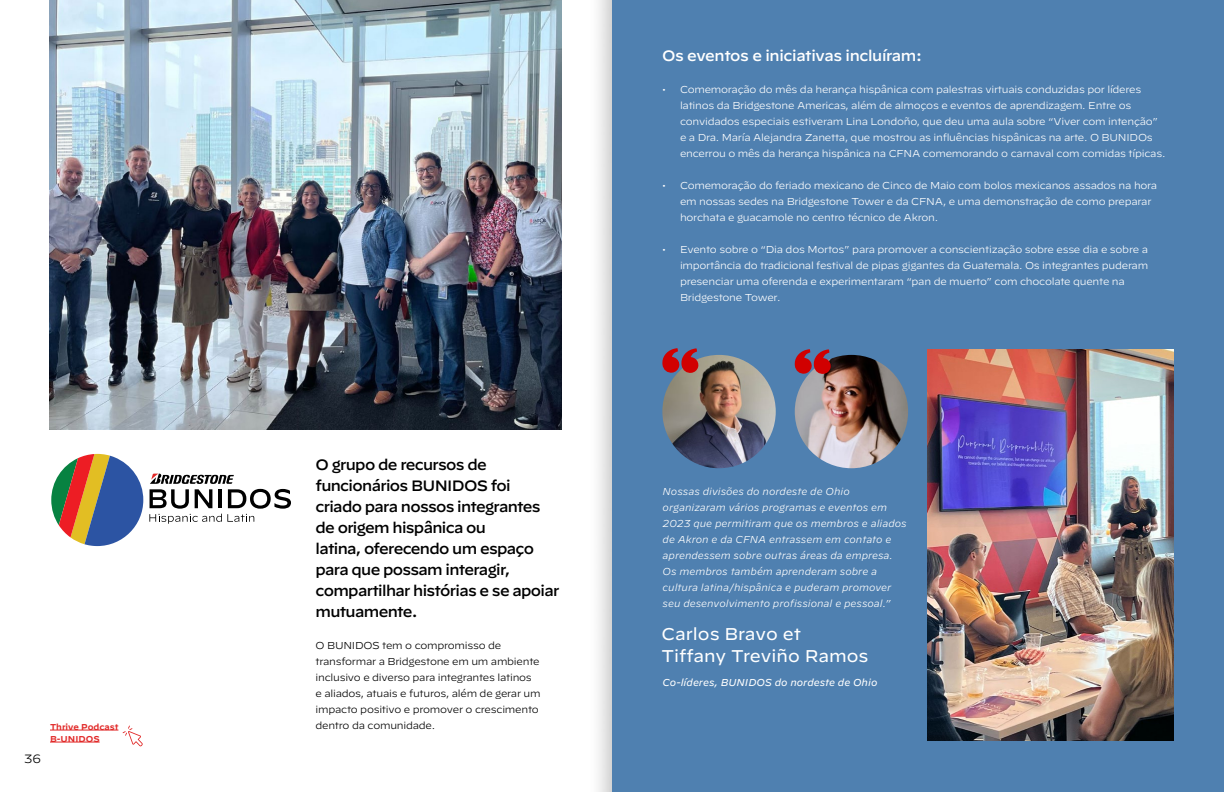
<style>
.page{position:relative;width:1224px;height:792px;background:#fff}
.page>*{position:absolute;margin:0;border:0;box-sizing:border-box;transform-origin:0 0}
.t1{font:17px/22px "Decimal";color:#fff}
.t2{font:500 15px/21px "Decimal";letter-spacing:-.045em;color:#000}
.t3{font:500 15px "Decimal";letter-spacing:-.025em;color:#fff}
.t4{font:300 12px "Decimal";color:#000}
.t5{font:300 10px/16px "Decimal";letter-spacing:-.025em;color:#fff}
.t6{font:italic 300 10px/16px "Decimal";color:#fff}
.t7{font:300 10px/16px "Decimal";letter-spacing:-.025em;color:#000}
.t8{font:italic 10px "Decimal";color:#fff}
.t9{font:600 8.5px/12px "Decimal";color:#e12827}
</style>
<div class="page">
<img style="left:49px;top:0;width:563px;height:792px">
<img style="left:50px;top:0;width:512px;height:430px">
<div style="left:612px;top:0;width:612px;height:792px;background:#4f80b0"></div>
<img style="left:662px;top:355px;width:114px;height:113px;border-radius:57px">
<svg style="left:662px;top:348px;width:37px;height:25px"></svg>
<img style="left:928px;top:349px;width:246px;height:392px">
<img style="left:795px;top:355px;width:113px;height:113px;border-radius:57px">
<svg style="left:794px;top:349px;width:37px;height:25px"></svg>
<svg style="left:51px;top:454px;width:92px;height:92px"></svg>
<svg style="left:149px;top:474px;width:142px;height:50px"></svg>
<hr style="left:50px;top:730px;width:68px;height:1px;background:#e12827">
<hr style="left:50px;top:742px;width:50px;height:1px;background:#e12827">
<svg style="left:123px;top:726px;width:20px;height:21px"></svg>
<p class="t4" style="left:24px;top:751px;width:18px">36</p>
<p class="t9" style="left:50px;top:720px;width:70px">Thrive Podcast<br>B-UNIDOS</p>
<h2 class="t2" style="left:316px;top:452px;width:245px">O grupo de recursos de funcionários BUNIDOS foi criado para nossos integrantes de origem hispânica ou<br>latina, oferecendo um espaço para que possam interagir, compartilhar histórias e se apoiar mutuamente.</h2>
<p class="t7" style="left:316px;top:637px;width:227px">O BUNIDOS tem o compromisso de transformar a Bridgestone em um ambiente inclusivo e diverso para integrantes latinos e aliados, atuais e futuros, além de gerar um impacto positivo e promover o crescimento dentro da comunidade.</p>
<h2 class="t3" style="left:662px;top:42px;width:262px">Os eventos e iniciativas incluíram:</h2>
<p class="t5" style="left:680px;top:82px;width:487px;text-indent:-18px">• Comemoração do mês da herança hispânica com palestras virtuais conduzidas por líderes latinos da Bridgestone Americas, além de almoços e eventos de aprendizagem. Entre os convidados especiais estiveram Lina Londoño, que deu uma aula sobre “Viver com intenção” e a Dra. María Alejandra Zanetta, que mostrou as influências hispânicas na arte. O BUNIDOs encerrou o mês da herança hispânica na CFNA comemorando o carnaval com comidas típicas.</p>
<p class="t5" style="left:680px;top:178px;width:479px;text-indent:-18px">• Comemoração do feriado mexicano de Cinco de Maio com bolos mexicanos assados na hora em nossas sedes na Bridgestone Tower e da CFNA, e uma demonstração de como preparar horchata e guacamole no centro técnico de Akron.</p>
<p class="t5" style="left:680px;top:242px;width:470px;text-indent:-18px">• Evento sobre o “Dia dos Mortos” para promover a conscientização sobre esse dia e sobre a importância do tradicional festival de pipas gigantes da Guatemala. Os integrantes puderam presenciar uma oferenda e experimentaram “pan de muerto” com chocolate quente na Bridgestone Tower.</p>
<p class="t6" style="left:663px;top:483px;width:246px">Nossas divisões do nordeste de Ohio organizaram vários programas e eventos em 2023 que permitiram que os membros e aliados de Akron e da CFNA entrassem em contato e aprendessem sobre outras áreas da empresa.<br>Os membros também aprenderam sobre a cultura latina/hispânica e puderam promover seu desenvolvimento profissional e pessoal.”</p>
<h1 class="t1" style="left:662px;top:623px;width:208px">Carlos Bravo et<br>Tiffany Treviño Ramos</h1>
<p class="t8" style="left:662px;top:673px;width:217px">Co-líderes, BUNIDOS do nordeste de Ohio</p>
</div>
